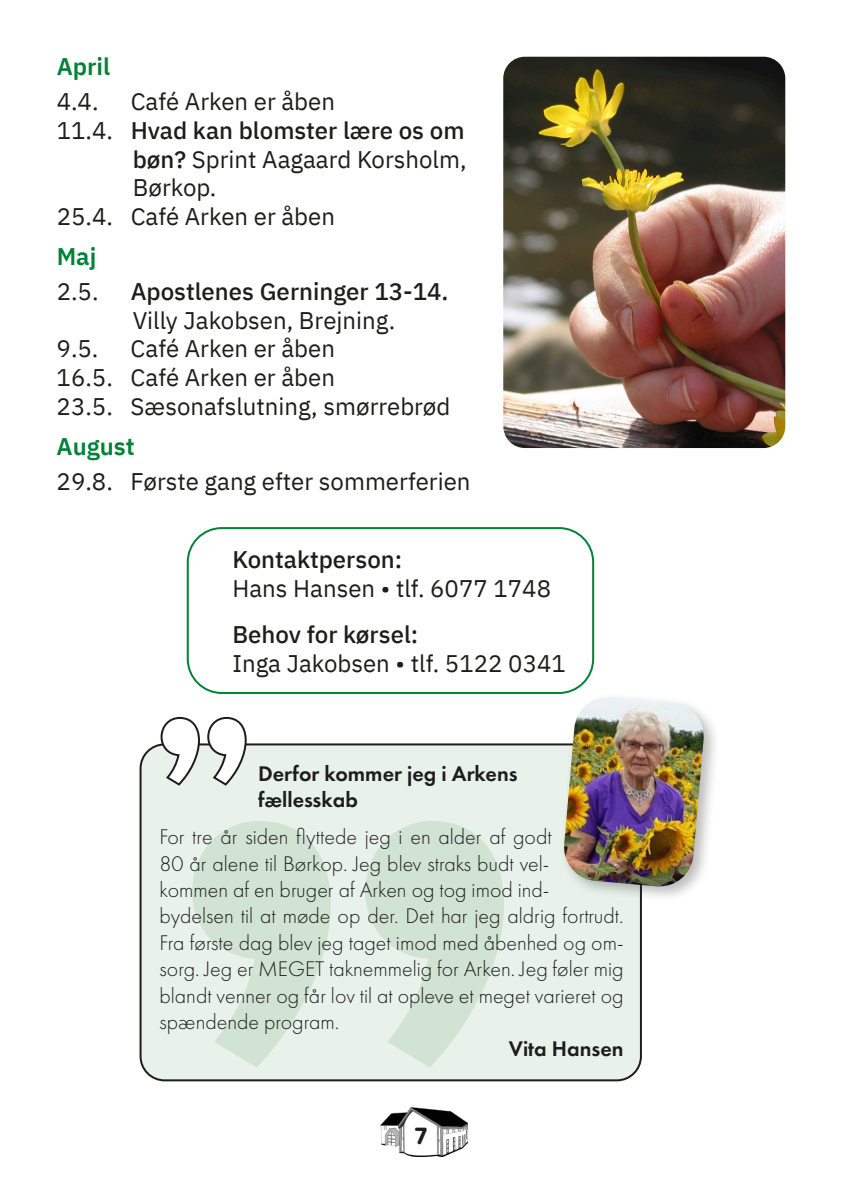
<style>
.page{position:relative;width:842px;height:1191px;background:#fff}
.page>*{position:absolute;margin:0;border:0;box-sizing:border-box;transform-origin:0 0}
.t1{font:24px/28.8px "IBM Plex Sans";color:#1d1d1b}
.t2{font:500 24px "IBM Plex Sans";color:#1d1d1b}
.t3{font:600 24px "IBM Plex Sans";color:#008237}
.t4{font:700 24px "Aglet Slab";color:#1d1d1b}
.t5{font:300 22px/26.4px "Futura PT";color:#1d1d1b}
.t6{font:600 22px/26.4px "Futura PT";color:#1d1d1b}
.s1{font-weight:400}
.s2{font-weight:500}
</style>
<div class="page">
<img style="left:380px;top:1107px;width:87px;height:50px">
<div style="left:141px;top:744px;width:500px;height:336px;background:#e8f2ea;border-radius:24px"></div>
<div style="left:140px;top:743px;width:502px;height:338px;border:2px solid #1d1d1b;border-radius:24px"></div>
<svg style="left:192px;top:821px;width:312px;height:246px;fill:#d1e3d3"></svg>
<svg style="left:160px;top:716px;width:88px;height:70px"></svg>
<div style="left:559px;top:691px;width:161px;height:211px;background:#1d1d1b;opacity:.3"></div>
<img style="left:563px;top:697px;width:142px;height:191px">
<img style="left:503px;top:57px;width:282px;height:391px">
<div style="left:187px;top:527px;width:407px;height:167px;border:2px solid #008237;border-radius:34px"></div>
<p class="t3" style="left:57px;top:48px;width:55px">April</p>
<p class="t1" style="left:57px;top:85px;width:43px">4.4.</p>
<p class="t1" style="left:131px;top:85px;width:206px">Café Arken er åben</p>
<p class="t2" style="left:57px;top:112px;width:409px"><span class="s1">11.4.</span> Hvad kan blomster lære os om</p>
<p class="t1" style="left:133px;top:143px;width:335px"><span class="s2">bøn?</span> Sprint Aagaard Korsholm,</p>
<p class="t1" style="left:133px;top:171px;width:85px">Børkop.</p>
<p class="t1" style="left:57px;top:200px;width:280px">25.4. Café Arken er åben</p>
<p class="t3" style="left:57px;top:238px;width:41px">Maj</p>
<p class="t1" style="left:57px;top:275px;width:43px">2.5.</p>
<p class="t2" style="left:131px;top:273px;width:319px">Apostlenes Gerninger 13-14.</p>
<p class="t1" style="left:133px;top:304px;width:264px">Villy Jakobsen, Brejning.</p>
<p class="t1" style="left:57px;top:332px;width:43px">9.5.</p>
<p class="t1" style="left:57px;top:332px;width:395px;text-indent:74px">Café Arken er åben<br>16.5. Café Arken er åben<br>23.5. Sæsonafslutning, smørrebrød</p>
<p class="t3" style="left:57px;top:428px;width:80px">August</p>
<p class="t1" style="left:57px;top:465px;width:415px">29.8. Første gang efter sommerferien</p>
<p class="t2" style="left:232px;top:541px;width:171px">Kontaktperson:</p>
<p class="t1" style="left:232px;top:572px;width:320px">Hans Hansen • tlf. 6077 1748</p>
<p class="t2" style="left:232px;top:615px;width:187px">Behov for kørsel:</p>
<p class="t1" style="left:232px;top:646px;width:335px">Inga Jakobsen • tlf. 5122 0341</p>
<p class="t6" style="left:258px;top:760px;width:261px">Derfor kommer jeg i Arkens fællesskab</p>
<p class="t5" style="left:160px;top:824px;width:466px">For tre år siden flyttede jeg i en alder af godt<br>80 år alene til Børkop. Jeg blev straks budt vel&shy;kommen af en bruger af Arken og tog imod ind&shy;bydelsen til at møde op der. Det har jeg aldrig fortrudt.<br>Fra første dag blev jeg taget imod med åbenhed og om&shy;sorg. Jeg er MEGET taknemmelig for Arken. Jeg føler mig blandt venner og får lov til at opleve et meget varieret og spændende program.</p>
<p class="t6" style="left:509px;top:1034px;width:116px">Vita Hansen</p>
<p class="t4" style="left:415px;top:1121px;width:14px">7</p>
</div>
